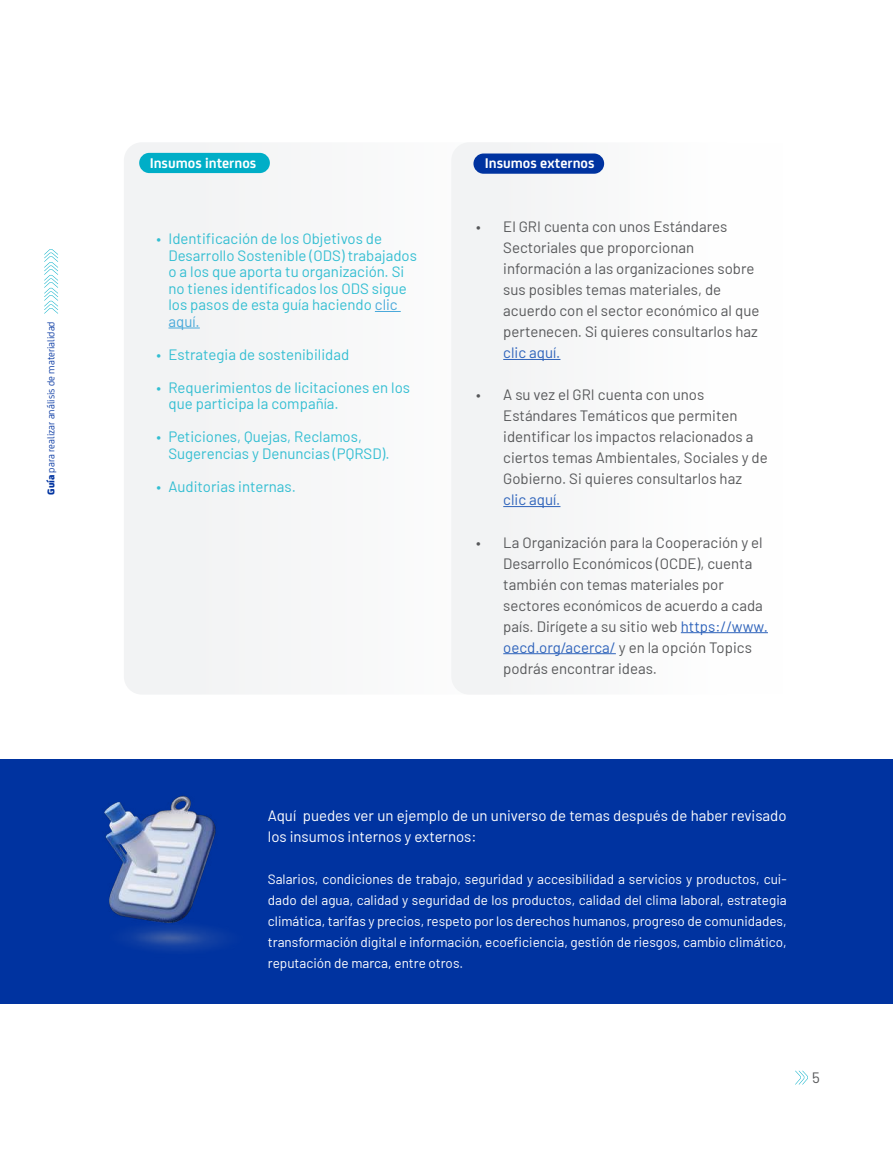
<style>
.page{position:relative;width:893px;height:1149px;background:#fff}
.page>*{position:absolute;margin:0;border:0;box-sizing:border-box;transform-origin:0 0}
.t1{font:15px/21px "Barlow";color:#57585a}
.t2{font:15px/16.5px "Barlow";color:#33bed2}
.t3{font:15px/21px "Barlow";color:#fff}
.t4{font:700 15px "FS Joey";color:#fff}
.t5{font:15px "Barlow";color:#2e63bb}
.t6{font:13.5px/21px "Barlow";color:#fff;text-align:justify}
.t7{font:10.5px "FS Joey";color:#0033a0}
.s1{font-weight:800}
.s2{color:#49a9da}
.s3{color:#2e63bb}
</style>
<div class="page">
<svg style="left:44px;top:249px;width:14px;height:64px"></svg>
<svg style="left:795px;top:1070px;width:13px;height:14px"></svg>
<div style="left:0;top:758px;width:893px;height:244px;background:#0033a0"></div>
<img style="left:45px;top:758px;width:216px;height:192px">
<div style="left:124px;top:143px;width:251px;height:551px;background:#f4f5f6"></div>
<svg style="left:451px;top:143px;width:317px;height:551px"></svg>
<svg style="left:375px;top:311px;width:26px;height:1px"></svg>
<hr style="left:168px;top:327px;width:32px;height:1px;background:#49a9da">
<hr style="left:503px;top:359px;width:57px;height:1px;background:#2e63bb">
<hr style="left:503px;top:506px;width:57px;height:1px;background:#2e63bb">
<hr style="left:681px;top:632px;width:87px;height:1px;background:#2e63bb">
<hr style="left:503px;top:653px;width:113px;height:1px;background:#2e63bb">
<div style="left:139px;top:153px;width:131px;height:20px;background:#00aec7;border-radius:10px"></div>
<div style="left:473px;top:153px;width:131px;height:21px;background:#0033a0;border-radius:10px"></div>
<p class="t7" style="left:44px;top:495px;width:175px;rotate:-90deg"><span class="s1">Guía</span> para realizar análisis de materialidad</p>
<p class="t4" style="left:150px;top:152px;width:108px">Insumos internos</p>
<p class="t4" style="left:485px;top:152px;width:111px">Insumos externos</p>
<p class="t2" style="left:168px;top:229px;width:250px;text-indent:-12px">• Identificación de los Objetivos de<br>Desarrollo Sostenible (ODS) trabajados o a los que aporta tu organización. Si no tienes identificados los ODS sigue los pasos de esta guía haciendo <span class="s2">clic aquí.</span></p>
<p class="t2" style="left:156px;top:345px;width:194px">• Estrategia de sostenibilidad</p>
<p class="t2" style="left:168px;top:378px;width:243px;text-indent:-12px">• Requerimientos de licitaciones en los que participa la compañía.</p>
<p class="t2" style="left:168px;top:427px;width:223px;text-indent:-12px">• Peticiones, Quejas, Reclamos,<br>Sugerencias y Denuncias (PQRSD).</p>
<p class="t2" style="left:156px;top:477px;width:141px">• Auditorias internas.</p>
<p class="t1" style="left:503px;top:215px;width:258px;text-indent:-27px">• El GRI cuenta con unos Estándares Sectoriales que proporcionan información a las organizaciones sobre sus posibles temas materiales, de acuerdo con el sector económico al que pertenecen. Si quieres consultarlos haz</p>
<p class="t5" style="left:503px;top:342px;width:59px">clic aquí.</p>
<p class="t1" style="left:503px;top:383px;width:266px;text-indent:-27px">• A su vez el GRI cuenta con unos Estándares Temáticos que permiten identificar los impactos relacionados a ciertos temas Ambientales, Sociales y de Gobierno. Si quieres consultarlos haz</p>
<p class="t5" style="left:503px;top:489px;width:59px">clic aquí.</p>
<p class="t1" style="left:503px;top:530px;width:266px;text-indent:-27px">• La Organización para la Cooperación y el Desarrollo Económicos (OCDE), cuenta también con temas materiales por sectores económicos de acuerdo a cada país. Dirígete a su sitio web <span class="s3">https://www. oecd.org/acerca/</span> y en la opción Topics podrás encontrar ideas.</p>
<p class="t3" style="left:268px;top:803px;width:520px">Aquí puedes ver un ejemplo de un universo de temas después de haber revisado los insumos internos y externos:</p>
<p class="t6" style="left:268px;top:867px;width:520px">Salarios, condiciones de trabajo, seguridad y accesibilidad a servicios y productos, cui&shy;dado del agua, calidad y seguridad de los productos, calidad del clima laboral, estrategia climática, tarifas y precios, respeto por los derechos humanos, progreso de comunidades, transformación digital e información, ecoeficiencia, gestión de riesgos, cambio climático, reputación de marca, entre otros.</p>
<p class="t1" style="left:812px;top:1065px;width:9px">5</p>
</div>
